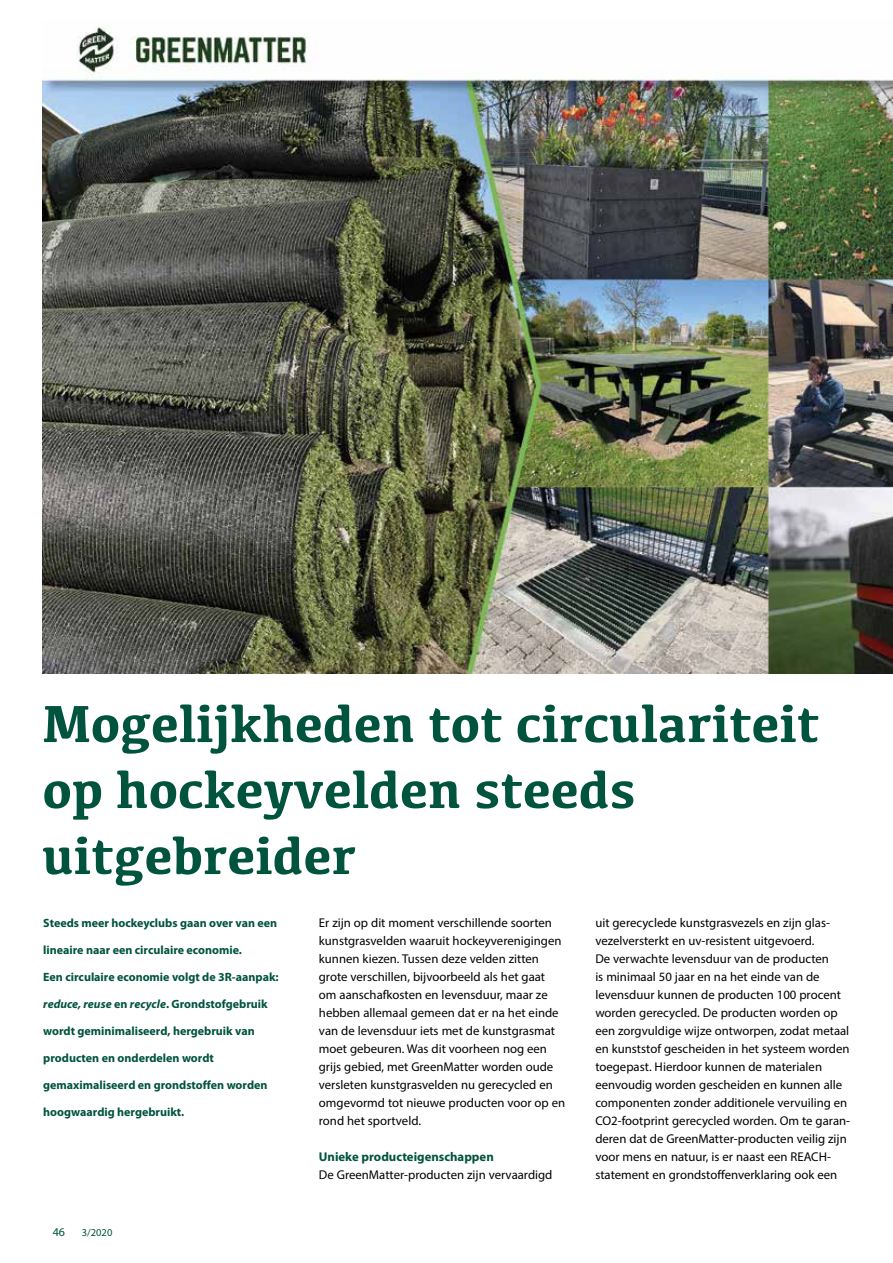
<style>
.page{position:relative;width:893px;height:1263px;background:#fff}
.page>*{position:absolute;margin:0;border:0;box-sizing:border-box;transform-origin:0 0}
.t1{font:700 54px/66px "Kefa";color:#00533d}
.t2{font:12.75px/18px "Myriad Pro";color:#000}
.t3{font:700 12.75px "Myriad Pro";color:#00533d}
.t4{font:700 12px "Myriad Pro";color:#00533d}
.t5{font:italic 700 12px "Myriad Pro";color:#00533d}
.t6{font:12px "Myriad Pro";color:#00533d}
.t7{font:10.5px "Myriad Pro";color:#00533d}
.s1{font-style:normal}
</style>
<div class="page">
<img style="left:43px;top:27px;width:850px;height:646px">
<h1 class="t1" style="left:43px;top:688px;width:778px">Mogelijkheden tot circulariteit op hockeyvelden steeds uitgebreider</h1>
<p class="t4" style="left:43px;top:915px;width:236px">Steeds meer hockeyclubs gaan over van een</p>
<p class="t4" style="left:43px;top:942px;width:200px">lineaire naar een circulaire economie.</p>
<p class="t4" style="left:43px;top:969px;width:237px">Een circulaire economie volgt de 3R-aanpak:</p>
<p class="t5" style="left:43px;top:996px;width:226px">reduce, reuse <span class="s1">en</span> recycle<span class="s1">. Grondstofgebruik</span></p>
<p class="t4" style="left:43px;top:1023px;width:213px">wordt geminimaliseerd, hergebruik van</p>
<p class="t4" style="left:43px;top:1050px;width:172px">producten en onderdelen wordt</p>
<p class="t4" style="left:43px;top:1077px;width:226px">gemaximaliseerd en grondstoffen worden</p>
<p class="t4" style="left:43px;top:1104px;width:143px">hoogwaardig hergebruikt.</p>
<p class="t6" style="left:53px;top:1224px;width:14px">46</p>
<p class="t7" style="left:82px;top:1226px;width:32px">3/2020</p>
<p class="t2" style="left:319px;top:914px;width:248px">Er zijn op dit moment verschillende soorten kunstgrasvelden waaruit hockeyverenigingen kunnen kiezen. Tussen deze velden zitten grote verschillen, bijvoorbeeld als het gaat om aanschafkosten en levensduur, maar ze hebben allemaal gemeen dat er na het einde van de levensduur iets met de kunstgrasmat moet gebeuren. Was dit voorheen nog een grijs gebied, met GreenMatter worden oude versleten kunstgrasvelden nu gerecycled en omgevormd tot nieuwe producten voor op en rond het sportveld.</p>
<p class="t3" style="left:319px;top:1148px;width:176px">Unieke producteigenschappen</p>
<p class="t2" style="left:319px;top:1166px;width:235px">De GreenMatter-producten zijn vervaardigd</p>
<p class="t2" style="left:595px;top:914px;width:256px">uit gerecyclede kunstgrasvezels en zijn glas&shy;vezelversterkt en uv-resistent uitgevoerd.<br>De verwachte levensduur van de producten<br>is minimaal 50 jaar en na het einde van de levensduur kunnen de producten 100 procent worden gerecycled. De producten worden op een zorgvuldige wijze ontworpen, zodat metaal en kunststof gescheiden in het systeem worden toegepast. Hierdoor kunnen de materialen eenvoudig worden gescheiden en kunnen alle componenten zonder additionele vervuiling en CO2-footprint gerecycled worden. Om te garan&shy;deren dat de GreenMatter-producten veilig zijn voor mens en natuur, is er naast een REACH&shy;statement en grondstoffenverklaring ook een</p>
</div>
